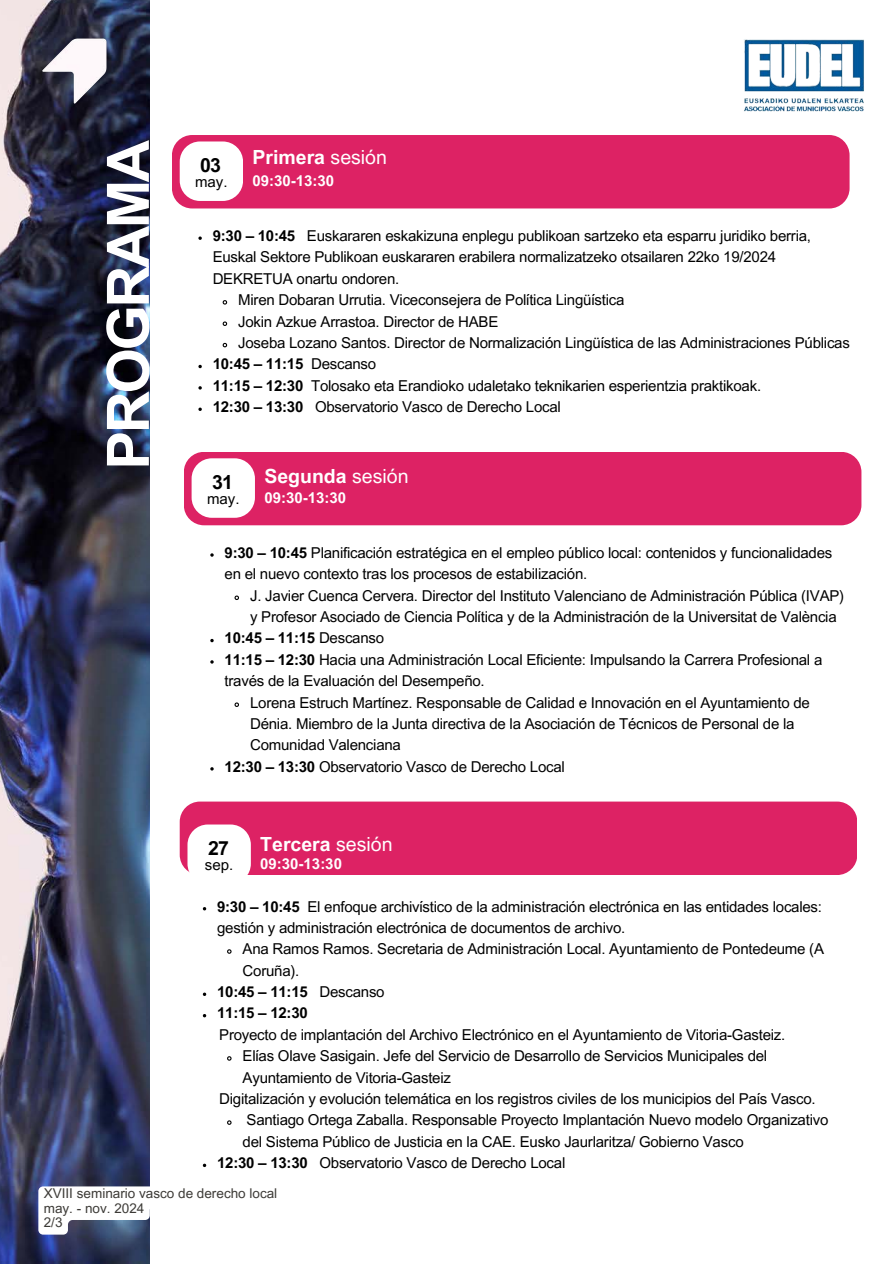
<style>
.page{position:relative;width:894px;height:1264px;background:#fff}
.page>*{position:absolute;margin:0;border:0;box-sizing:border-box;transform-origin:0 0}
.t1{font:700 58.5px "Arial MT Pro";letter-spacing:-.045em;color:#fff}
.t2{font:700 19.5px "Arial MT Pro";color:#fff}
.t3{font:700 19.5px "Arial MT Pro";color:#000}
.t4{font:15px/21.3px "Arial MT Pro";letter-spacing:-.015em;color:#000}
.t5{font:700 15px "Arial MT Pro";letter-spacing:-.015em;color:#000}
.t6{font:700 15px "Arial MT Pro";color:#fff}
.t7{font:13.5px/14.7px "Arial MT Pro";color:#3c3a36}
.s1{font-weight:400}
.s2{font-weight:700}
</style>
<div class="page">
<img style="left:0;top:0;width:150px;height:1263px">
<img style="left:744px;top:39px;width:120px;height:73px">
<svg style="left:38px;top:1186px;width:112px;height:48px"></svg>
<img style="left:34px;top:27px;width:77px;height:89px">
<div style="left:172px;top:135px;width:677px;height:73px;background:#dd2264;border-radius:20px"></div>
<div style="left:180px;top:141px;width:63px;height:60px;background:#fff;border-radius:20px"></div>
<svg style="left:198px;top:236px;width:4px;height:4px"></svg>
<svg style="left:222px;top:300px;width:6px;height:5px"></svg>
<svg style="left:222px;top:321px;width:6px;height:5px"></svg>
<svg style="left:222px;top:342px;width:6px;height:6px"></svg>
<svg style="left:198px;top:365px;width:4px;height:3px"></svg>
<svg style="left:198px;top:386px;width:4px;height:3px"></svg>
<svg style="left:198px;top:407px;width:4px;height:4px"></svg>
<div style="left:184px;top:452px;width:677px;height:73px;background:#dd2264;border-radius:20px"></div>
<div style="left:191px;top:458px;width:64px;height:60px;background:#fff;border-radius:20px"></div>
<svg style="left:210px;top:553px;width:4px;height:3px"></svg>
<svg style="left:234px;top:595px;width:5px;height:5px"></svg>
<svg style="left:210px;top:639px;width:4px;height:3px"></svg>
<svg style="left:210px;top:660px;width:4px;height:3px"></svg>
<svg style="left:234px;top:702px;width:5px;height:5px"></svg>
<svg style="left:210px;top:767px;width:4px;height:3px"></svg>
<div style="left:180px;top:801px;width:677px;height:74px;background:#dd2264;border-radius:20px"></div>
<div style="left:187px;top:824px;width:64px;height:60px;background:#fff;border-radius:20px"></div>
<svg style="left:227px;top:949px;width:5px;height:5px"></svg>
<svg style="left:227px;top:1056px;width:5px;height:5px"></svg>
<svg style="left:227px;top:1120px;width:5px;height:5px"></svg>
<h1 class="t1" style="left:106px;top:469px;width:331px;rotate:-90deg">PROGRAMA</h1>
<h2 class="t3" style="left:200px;top:157px;width:22px">03</h2>
<p class="t4" style="left:195px;top:173px;width:34px">may.</p>
<h2 class="t2" style="left:252px;top:150px;width:136px">Primera <span class="s1">sesión</span></h2>
<p class="t6" style="left:252px;top:175px;width:83px">09:30-13:30</p>
<p class="t4" style="left:213px;top:227px;width:599px"><span class="s2">9:30 – 10:45</span> Euskararen eskakizuna enplegu publikoan sartzeko eta esparru juridiko berria,</p>
<p class="t4" style="left:213px;top:248px;width:565px">Euskal Sektore Publikoan euskararen erabilera normalizatzeko otsailaren 22ko 19/2024</p>
<p class="t4" style="left:213px;top:270px;width:188px">DEKRETUA onartu ondoren.</p>
<p class="t4" style="left:238px;top:291px;width:387px">Miren Dobaran Urrutia. Viceconsejera de Política Lingüística</p>
<p class="t4" style="left:238px;top:312px;width:261px">Jokin Azkue Arrastoa. Director de HABE</p>
<p class="t4" style="left:238px;top:334px;width:613px">Joseba Lozano Santos. Director de Normalización Lingüística de las Administraciones Públicas</p>
<p class="t5" style="left:213px;top:358px;width:165px">10:45 – 11:15 <span class="s1">Descanso</span></p>
<p class="t4" style="left:213px;top:376px;width:550px"><span class="s2">11:15 – 12:30</span> Tolosako eta Erandioko udaletako teknikarien esperientzia praktikoak.</p>
<p class="t4" style="left:213px;top:398px;width:349px"><span class="s2">12:30 – 13:30</span> Observatorio Vasco de Derecho Local</p>
<h2 class="t3" style="left:212px;top:474px;width:22px">31</h2>
<h2 class="t2" style="left:264px;top:469px;width:146px">Segunda <span class="s1">sesión</span></h2>
<p class="t6" style="left:264px;top:492px;width:83px">09:30-13:30</p>
<p class="t4" style="left:207px;top:489px;width:34px">may.</p>
<p class="t4" style="left:224px;top:544px;width:609px"><span class="s2">9:30 – 10:45</span> Planificación estratégica en el empleo público local: contenidos y funcionalidades en el nuevo contexto tras los procesos de estabilización.</p>
<p class="t4" style="left:250px;top:586px;width:595px">J. Javier Cuenca Cervera. Director del Instituto Valenciano de Administración Pública (IVAP)</p>
<p class="t4" style="left:250px;top:608px;width:588px">y Profesor Asociado de Ciencia Política y de la Administración de la Universitat de València</p>
<p class="t5" style="left:224px;top:632px;width:161px">10:45 – 11:15 <span class="s1">Descanso</span></p>
<p class="t4" style="left:224px;top:650px;width:599px"><span class="s2">11:15 – 12:30</span> Hacia una Administración Local Eficiente: Impulsando la Carrera Profesional a</p>
<p class="t4" style="left:224px;top:672px;width:262px">través de la Evaluación del Desempeño.</p>
<p class="t4" style="left:250px;top:693px;width:561px">Lorena Estruch Martínez. Responsable de Calidad e Innovación en el Ayuntamiento de</p>
<p class="t4" style="left:250px;top:715px;width:546px">Dénia. Miembro de la Junta directiva de la Asociación de Técnicos de Personal de la</p>
<p class="t4" style="left:250px;top:736px;width:152px">Comunidad Valenciana</p>
<p class="t4" style="left:224px;top:757px;width:342px"><span class="s2">12:30 – 13:30</span> Observatorio Vasco de Derecho Local</p>
<h2 class="t3" style="left:208px;top:840px;width:22px">27</h2>
<h2 class="t2" style="left:260px;top:836px;width:134px">Tercera <span class="s1">sesión</span></h2>
<p class="t6" style="left:260px;top:858px;width:83px">09:30-13:30</p>
<p class="t4" style="left:205px;top:855px;width:30px">sep.</p>
<p class="t4" style="left:217px;top:897px;width:606px"><span class="s2">9:30 – 10:45</span> El enfoque archivístico de la administración electrónica en las entidades locales: gestión y administración electrónica de documentos de archivo.</p>
<p class="t4" style="left:242px;top:940px;width:582px">Ana Ramos Ramos. Secretaria de Administración Local. Ayuntamiento de Pontedeume (A</p>
<p class="t4" style="left:242px;top:961px;width:58px">Coruña).</p>
<p class="t5" style="left:217px;top:986px;width:169px">10:45 – 11:15 <span class="s1">Descanso</span></p>
<p class="t5" style="left:217px;top:1007px;width:92px">11:15 – 12:30</p>
<p class="t4" style="left:219px;top:1025px;width:567px">Proyecto de implantación del Archivo Electrónico en el Ayuntamiento de Vitoria-Gasteiz.</p>
<p class="t4" style="left:242px;top:1047px;width:526px">Elías Olave Sasigain. Jefe del Servicio de Desarrollo de Servicios Municipales del</p>
<p class="t4" style="left:242px;top:1068px;width:210px">Ayuntamiento de Vitoria-Gasteiz</p>
<p class="t4" style="left:219px;top:1089px;width:598px">Digitalización y evolución telemática en los registros civiles de los municipios del País Vasco.</p>
<p class="t4" style="left:246px;top:1111px;width:583px">Santiago Ortega Zaballa. Responsable Proyecto Implantación Nuevo modelo Organizativo</p>
<p class="t4" style="left:242px;top:1132px;width:502px">del Sistema Público de Justicia en la CAE. Eusko Jaurlaritza/ Gobierno Vasco</p>
<p class="t4" style="left:217px;top:1154px;width:349px"><span class="s2">12:30 – 13:30</span> Observatorio Vasco de Derecho Local</p>
<p class="t7" style="left:44px;top:1187px;width:235px">XVIII seminario vasco de derecho local may. - nov. 2024<br>2/3</p>
</div>
